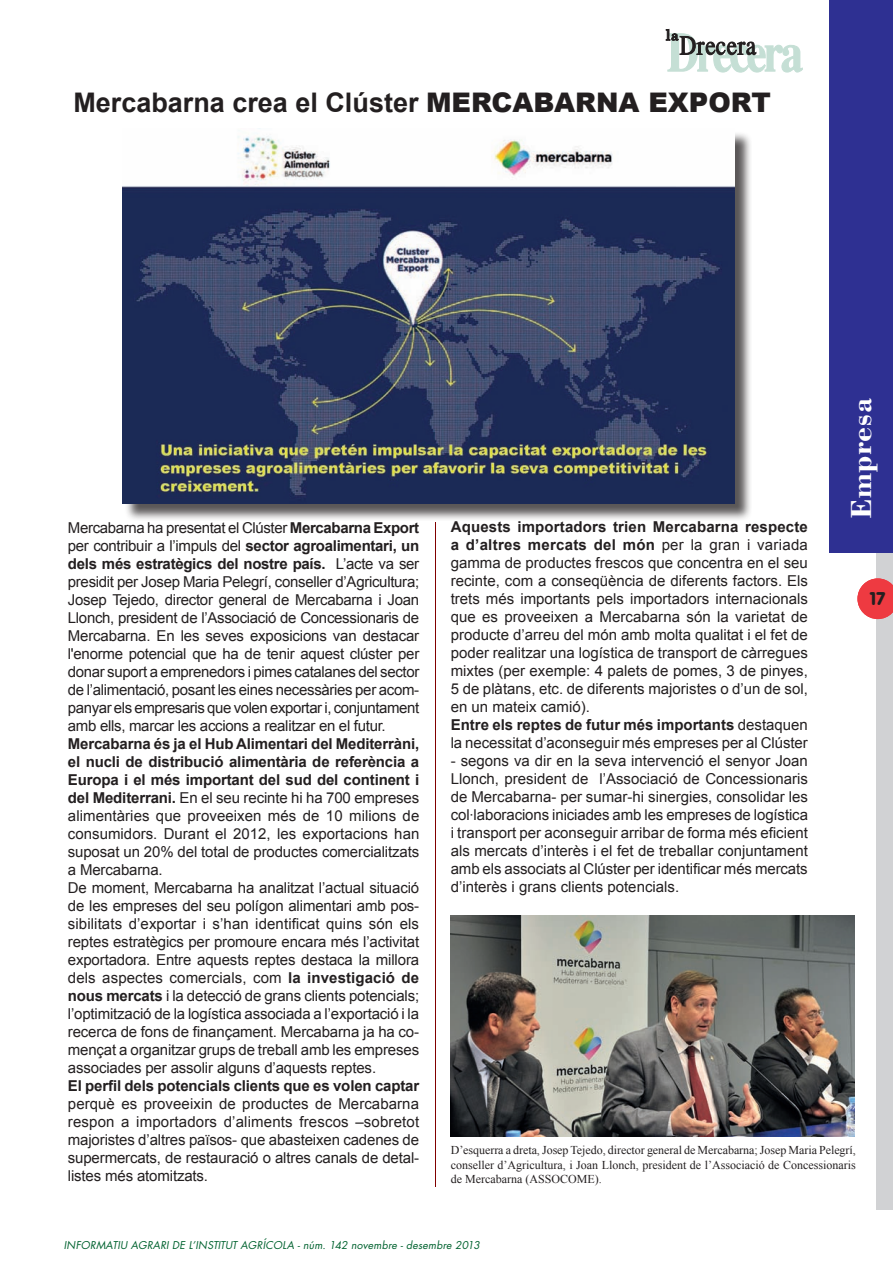
<style>
.page{position:relative;width:893px;height:1263px;background:#fff}
.page>*{position:absolute;margin:0;border:0;box-sizing:border-box;transform-origin:0 0}
.t1{font:700 30px "Bodoni";letter-spacing:.02em;color:#fff}
.texto_actiu{font:700 27px "Arial";color:#231f20}
.t2{font:18px "VAG Rounded BT";color:#231f20}
.texto_actiu-2{font:15px/18px "Arial";letter-spacing:-.01em;color:#231f20;text-align:justify}
.texto_actiu-3{font:12px/14.4px "Times New Roman";color:#231f20;text-align:justify}
.t3{font:italic 10.5px "Futura";letter-spacing:.02em;color:#00622f}
.s1{font-weight:900}
.s2{font-weight:700}
</style>
<div class="page">
<div style="left:876px;top:0;width:17px;height:1210px;background:#d1d2d4"></div>
<svg style="left:857px;top:578px;width:36px;height:41px"></svg>
<svg style="left:665px;top:29px;width:138px;height:44px"></svg>
<div style="left:124px;top:131px;width:629px;height:391px;background:#231f20;opacity:.75"></div>
<img style="left:122px;top:131px;width:612px;height:372px">
<img style="left:451px;top:915px;width:404px;height:222px">
<hr style="left:435px;top:522px;width:1px;height:664px;background:#800000">
<div style="left:829px;top:0;width:64px;height:553px;background:#2e3092"></div>
<p class="texto_actiu" style="left:73px;top:85px;width:699px">Mercabarna crea el Clúster <span class="s1">MERCABARNA EXPORT</span></p>
<p class="t1" style="left:842px;top:519px;width:122px;rotate:-90deg">Empresa</p>
<p class="texto_actiu-2" style="left:68px;top:518px;width:353px">Mercabarna ha presentat el Clúster <span class="s2">Mercabarna Export </span>per contribuir a l’impuls del <span class="s2">sector agroalimentari, un dels més estratègics del nostre país.</span> L’acte va ser presidit per Josep Maria Pelegrí, conseller d’Agricultura; Josep Tejedo, director general de Mercabarna i Joan Llonch, president de l’Associació de Concessionaris de Mercabarna. En les seves exposicions van destacar l'enorme potencial que ha de tenir aquest clúster per donar suport a emprenedors i pimes catalanes del sector de l’alimentació, posant les eines necessàries per acom&shy;panyar els empresaris que volen exportar i, conjuntament amb ells, marcar les accions a realitzar en el futur.</p>
<p class="texto_actiu-2" style="left:68px;top:734px;width:353px"><span class="s2">Mercabarna és ja el Hub Alimentari del Mediterràni, el nucli de distribució alimentària de referència a Europa i el més important del sud del continent i del Mediterrani.</span> En el seu recinte hi ha 700 empreses alimentàries que proveeixen més de 10 milions de consumidors. Durant el 2012, les exportacions han suposat un 20% del total de productes comercialitzats a Mercabarna.</p>
<p class="texto_actiu-2" style="left:68px;top:878px;width:353px">De moment, Mercabarna ha analitzat l’actual situació de les empreses del seu polígon alimentari amb pos&shy;sibilitats d’exportar i s’han identificat quins són els reptes estratègics per promoure encara més l’activitat exportadora. Entre aquests reptes destaca la millora dels aspectes comercials, com <span class="s2">la investigació de nous mercats</span> i la detecció de grans clients potencials; l’optimització de la logística associada a l’exportació i la recerca de fons de finançament. Mercabarna ja ha co&shy;mençat a organitzar grups de treball amb les empreses associades per assolir alguns d’aquests reptes.</p>
<p class="texto_actiu-2" style="left:68px;top:1076px;width:353px"><span class="s2">El perfil dels potencials clients que es volen captar </span>perquè es proveeixin de productes de Mercabarna respon a importadors d’aliments frescos –sobretot majoristes d’altres països- que abasteixen cadenes de supermercats, de restauració o altres canals de detal&shy;listes més atomitzats.</p>
<p class="texto_actiu-2" style="left:451px;top:518px;width:359px"><span class="s2">Aquests importadors trien Mercabarna respecte a d’altres mercats del món</span> per la gran i variada gamma de productes frescos que concentra en el seu recinte, com a conseqüència de diferents factors. Els trets més importants pels importadors internacionals que es proveeixen a Mercabarna són la varietat de producte d’arreu del món amb molta qualitat i el fet de poder realitzar una logística de transport de càrregues mixtes (per exemple: 4 palets de pomes, 3 de pinyes, 5 de plàtans, etc. de diferents majoristes o d’un de sol, en un mateix camió).</p>
<p class="texto_actiu-2" style="left:451px;top:716px;width:359px"><span class="s2">Entre els reptes de futur més importants</span> destaquen la necessitat d’aconseguir més empreses per al Clúster</p>
<p class="texto_actiu-2" style="left:451px;top:752px;width:359px">- segons va dir en la seva intervenció el senyor Joan Llonch, president de l’Associació de Concessionaris de Mercabarna- per sumar-hi sinergies, consolidar les col·laboracions iniciades amb les empreses de logística i transport per aconseguir arribar de forma més eficient als mercats d’interès i el fet de treballar conjuntament amb els associats al Clúster per identificar més mercats d’interès i grans clients potencials.</p>
<p class="t2" style="left:870px;top:587px;width:16px">17</p>
<p class="texto_actiu-3" style="left:451px;top:1143px;width:407px">D’esquerra a dreta, Josep Tejedo, director general de Mercabarna; Josep Maria Pelegrí, conseller d’Agricultura, i Joan Llonch, president de l’Associació de Concessionaris de Mercabarna (ASSOCOME).</p>
<p class="t3" style="left:64px;top:1238px;width:418px">INFORMATIU AGRARI DE L’INSTITUT AGRÍCOLA - núm. 142 novembre - desembre 2013</p>
</div>
